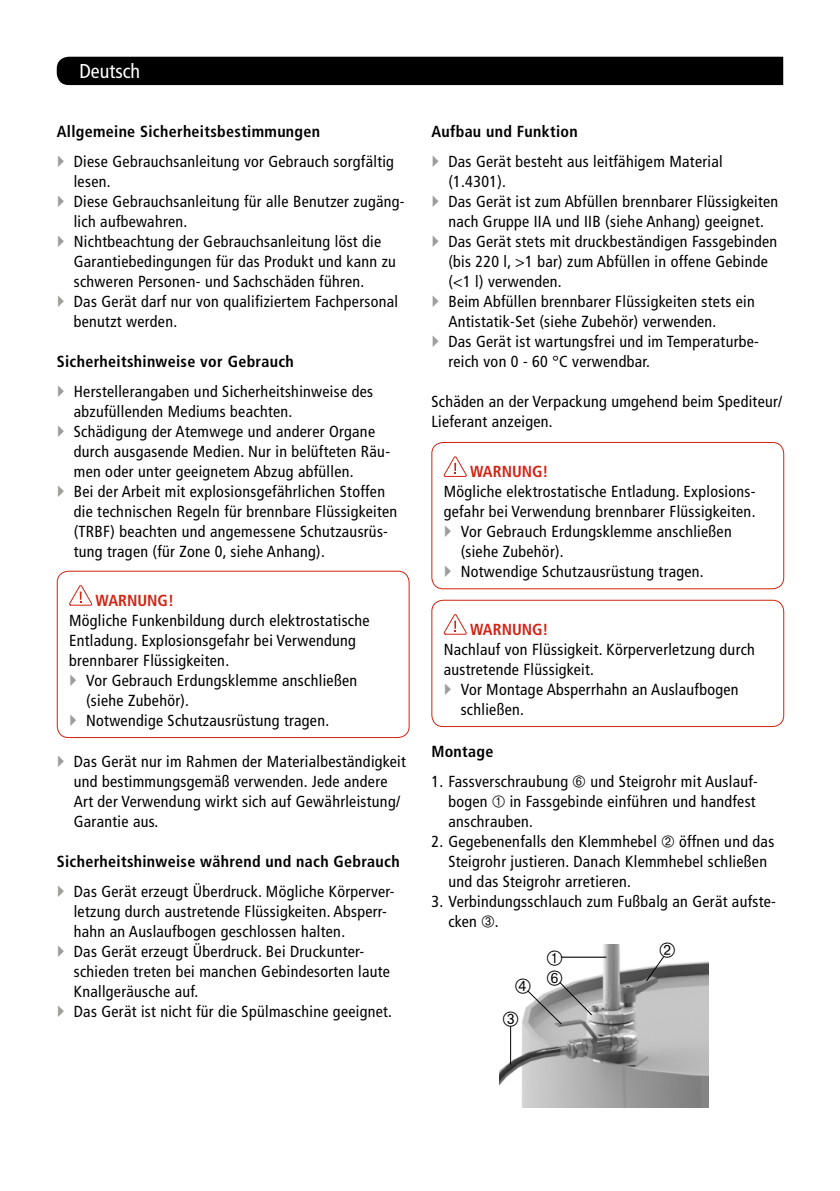
<style>
.page{position:relative;width:840px;height:1191px;background:#fff}
.page>*{position:absolute;margin:0;border:0;box-sizing:border-box;transform-origin:0 0}
.t1{font:condensed 20px "Frutiger";color:#fff}
.t2{font:condensed 16px/20px "Frutiger";letter-spacing:.02em;color:#000}
.t3{font:700 condensed 16px "Frutiger";letter-spacing:.02em;color:#000}
.t4{font:700 condensed 16px "Frutiger";color:#d32210}
</style>
<div class="page">
<div style="left:57px;top:57px;width:725px;height:28px;background:#000"></div>
<svg style="left:69px;top:585px;width:23px;height:20px"></svg>
<div style="left:57px;top:571px;width:352px;height:167px;border:1px solid #d32210;border-radius:11px"></div>
<svg style="left:443px;top:456px;width:23px;height:21px"></svg>
<div style="left:431px;top:442px;width:352px;height:147px;border:1px solid #d32210;border-radius:11px"></div>
<svg style="left:443px;top:614px;width:23px;height:20px"></svg>
<div style="left:431px;top:600px;width:352px;height:127px;border:1px solid #d32210;border-radius:11px"></div>
<img style="left:499px;top:944px;width:208px;height:163px">
<hr style="left:561px;top:956px;width:45px;height:1px;background:#000">
<hr style="left:510px;top:1026px;width:1px;height:38px;background:#000">
<svg style="left:644px;top:944px;width:30px;height:38px"></svg>
<svg style="left:502px;top:950px;width:90px;height:76px"></svg>
<p class="t1" style="left:79px;top:60px;width:62px">Deutsch</p>
<p class="t3" style="left:57px;top:122px;width:265px">Allgemeine Sicherheitsbestimmungen</p>
<p class="t2" style="left:74px;top:151px;width:332px">Diese Gebrauchsanleitung vor Gebrauch sorgfältig lesen.<br>Diese Gebrauchsanleitung für alle Benutzer zugäng&shy;lich aufbewahren.<br>Nichtbeachtung der Gebrauchsanleitung löst die Garantiebedingungen für das Produkt und kann zu schweren Personen- und Sachschäden führen.<br>Das Gerät darf nur von qualifiziertem Fachpersonal benutzt werden.</p>
<p class="t3" style="left:57px;top:352px;width:238px">Sicherheitshinweise vor Gebrauch</p>
<p class="t2" style="left:74px;top:381px;width:325px">Herstellerangaben und Sicherheitshinweise des abzufüllenden Mediums beachten.<br>Schädigung der Atemwege und anderer Organe durch ausgasende Medien. Nur in belüfteten Räu&shy;men oder unter geeignetem Abzug abfüllen.<br>Bei der Arbeit mit explosionsgefährlichen Stoffen die technischen Regeln für brennbare Flüssigkeiten (TRBF) beachten und angemessene Schutzausrüs&shy;tung tragen (für Zone 0, siehe Anhang).</p>
<p class="t4" style="left:95px;top:590px;width:80px">WARNUNG!</p>
<p class="t2" style="left:69px;top:610px;width:302px">Mögliche Funkenbildung durch elektrostatische<br>Entladung. Explosionsgefahr bei Verwendung brennbarer Flüssigkeiten.</p>
<p class="t2" style="left:86px;top:670px;width:272px">Vor Gebrauch Erdungsklemme anschließen (siehe Zubehör).<br>Notwendige Schutzausrüstung tragen.</p>
<p class="t2" style="left:74px;top:751px;width:333px">Das Gerät nur im Rahmen der Materialbeständigkeit und bestimmungsgemäß verwenden. Jede andere Art der Verwendung wirkt sich auf Gewährleistung/ Garantie aus.</p>
<p class="t3" style="left:57px;top:852px;width:344px">Sicherheitshinweise während und nach Gebrauch</p>
<p class="t2" style="left:74px;top:881px;width:322px">Das Gerät erzeugt Überdruck. Mögliche Körperver&shy;letzung durch austretende Flüssigkeiten. Absperr&shy;hahn an Auslaufbogen geschlossen halten.<br>Das Gerät erzeugt Überdruck. Bei Druckunter&shy;schieden treten bei manchen Gebindesorten laute Knallgeräusche auf.<br>Das Gerät ist nicht für die Spülmaschine geeignet.</p>
<p class="t3" style="left:431px;top:122px;width:148px">Aufbau und Funktion</p>
<p class="t2" style="left:448px;top:151px;width:331px">Das Gerät besteht aus leitfähigem Material (1.4301).<br>Das Gerät ist zum Abfüllen brennbarer Flüssigkeiten nach Gruppe IIA und IIB (siehe Anhang) geeignet.<br>Das Gerät stets mit druckbeständigen Fassgebinden (bis 220 l, &gt;1 bar) zum Abfüllen in offene Gebinde (&lt;1 l) verwenden.<br>Beim Abfüllen brennbarer Flüssigkeiten stets ein Antistatik-Set (siehe Zubehör) verwenden.<br>Das Gerät ist wartungsfrei und im Temperaturbe&shy;reich von 0 - 60 °C verwendbar.</p>
<p class="t2" style="left:431px;top:391px;width:352px">Schäden an der Verpackung umgehend beim Spediteur/<br>Lieferant anzeigen.</p>
<p class="t4" style="left:470px;top:462px;width:80px">WARNUNG!</p>
<p class="t2" style="left:443px;top:481px;width:313px">Mögliche elektrostatische Entladung. Explosions-</p>
<p class="t2" style="left:443px;top:501px;width:313px">gefahr bei Verwendung brennbarer Flüssigkeiten.</p>
<p class="t2" style="left:460px;top:521px;width:272px">Vor Gebrauch Erdungsklemme anschließen</p>
<p class="t2" style="left:460px;top:541px;width:104px">(siehe Zubehör).</p>
<p class="t2" style="left:460px;top:561px;width:244px">Notwendige Schutzausrüstung tragen.</p>
<p class="t4" style="left:470px;top:619px;width:80px">WARNUNG!</p>
<p class="t2" style="left:443px;top:639px;width:312px">Nachlauf von Flüssigkeit. Körperverletzung durch austretende Flüssigkeit.</p>
<p class="t2" style="left:460px;top:679px;width:279px">Vor Montage Absperrhahn an Auslaufbogen schließen.</p>
<p class="t3" style="left:431px;top:742px;width:64px">Montage</p>
<p class="t2" style="left:431px;top:771px;width:138px">1. Fassverschraubung</p>
<p class="t2" style="left:590px;top:771px;width:169px">und Steigrohr mit Auslauf-</p>
<p class="t2" style="left:448px;top:791px;width:41px">bogen</p>
<p class="t2" style="left:448px;top:791px;width:309px;text-indent:61px">in Fassgebinde einführen und handfest anschrauben.</p>
<p class="t2" style="left:431px;top:831px;width:227px">2. Gegebenenfalls den Klemmhebel</p>
<p class="t2" style="left:448px;top:831px;width:327px;text-indent:230px">öffnen und das<br>Steigrohr justieren. Danach Klemmhebel schließen und das Steigrohr arretieren.</p>
<p class="t2" style="left:448px;top:891px;width:329px;text-indent:-17px">3. Verbindungsschlauch zum Fußbalg an Gerät aufste&shy;cken .</p>
</div>
